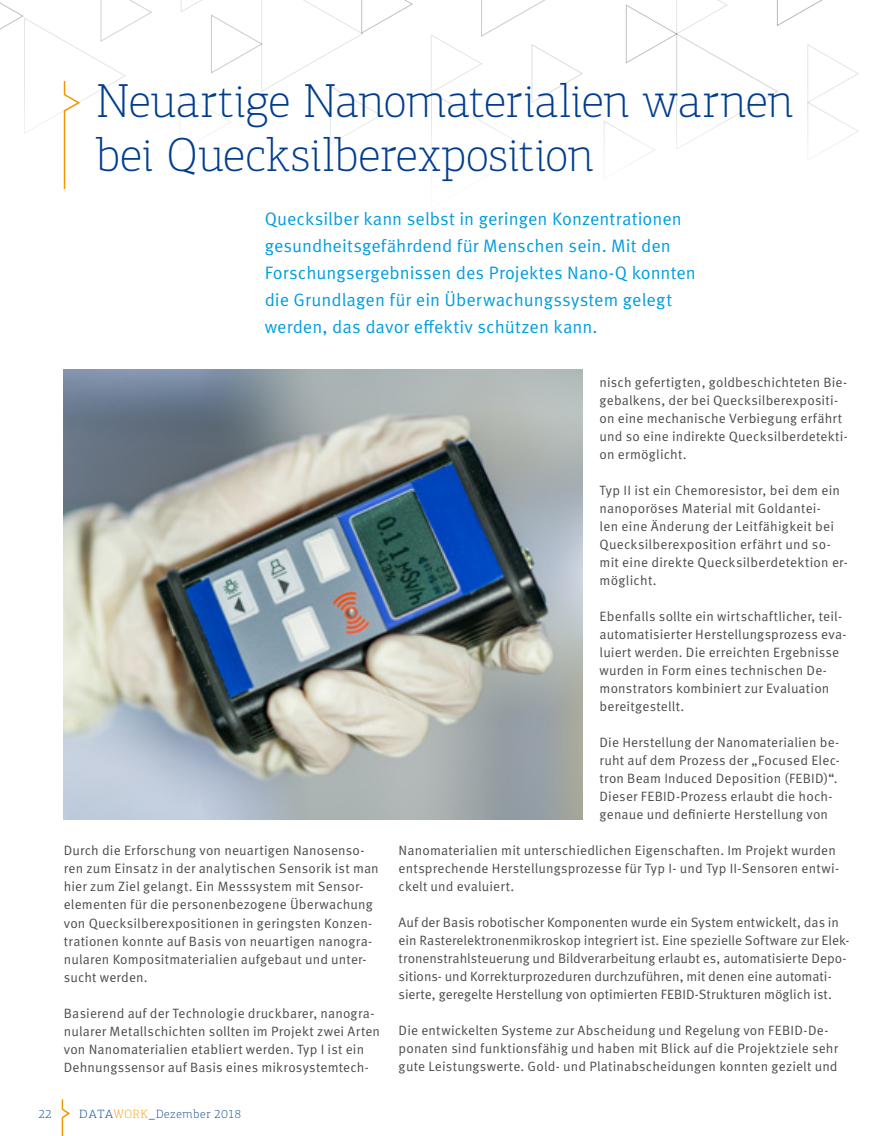
<style>
.page{position:relative;width:893px;height:1136px;background:#fff}
.page>*{position:absolute;margin:0;border:0;box-sizing:border-box;transform-origin:0 0}
.t1{font:100 48px/54px "PF Agora Slab Pro";letter-spacing:-.005em;color:#003d90}
.t2{font:18px/27px "Meta OT";letter-spacing:.005em;color:#009ee0}
.t3{font:13.5px/18px "Meta OT";letter-spacing:.01em;color:#4b4b4d}
.t4{font:100 12px "PF Agora Slab Pro";letter-spacing:.055em;color:#003d90;scale:1.14 1}
.t5{font:100 12px "PF Agora Slab Pro";letter-spacing:.055em;color:#003d90}
.s1{color:#f39800}
.s2{font-family:"Meta OT";font-weight:400}
</style>
<div class="page">
<svg style="left:625px;top:0;width:234px;height:85px"></svg>
<svg style="left:431px;top:0;width:152px;height:85px"></svg>
<svg style="left:181px;top:0;width:232px;height:85px"></svg>
<svg style="left:0;top:0;width:152px;height:190px"></svg>
<img style="left:64px;top:369px;width:519px;height:450px">
<svg style="left:61px;top:1099px;width:9px;height:36px"></svg>
<h1 class="t1" style="left:96px;top:74px;width:699px">Neuartige Nanomaterialien warnen bei Quecksilberexposition</h1>
<p class="t2" style="left:265px;top:205px;width:433px">Quecksilber kann selbst in geringen Konzentrationen gesundheitsgefährdend für Menschen sein. Mit den Forschungsergebnissen des Projektes Nano-Q konnten die Grundlagen für ein Überwachungssystem gelegt werden, das davor effektiv schützen kann.</p>
<p class="t3" style="left:64px;top:841px;width:317px">Durch die Erforschung von neuartigen Nanosenso&shy;ren zum Einsatz in der analytischen Sensorik ist man hier zum Ziel gelangt. Ein Messsystem mit Sensor&shy;elementen für die personenbezogene Überwachung von Quecksilberexpositionen in geringsten Konzen&shy;trationen konnte auf Basis von neuartigen nanogra&shy;nularen Kompositmaterialien aufgebaut und unter&shy;sucht werden.</p>
<p class="t3" style="left:64px;top:1003px;width:318px">Basierend auf der Technologie druckbarer, nanogra&shy;nularer Metallschichten sollten im Projekt zwei Arten von Nanomaterialien etabliert werden. Typ I ist ein Dehnungssensor auf Basis eines mikrosystemtech-</p>
<p class="t5" style="left:39px;top:1107px;width:15px">22</p>
<p class="t4" style="left:79px;top:1107px;width:144px">DATA<span class="s1">WORK</span><span class="s2">_</span>Dezember 2018</p>
<p class="t3" style="left:600px;top:373px;width:250px">nisch gefertigten, goldbeschichteten Bie&shy;gebalkens, der bei Quecksilberexpositi&shy;on eine mechanische Verbiegung erfährt und so eine indirekte Quecksilberdetekti&shy;on ermöglicht.</p>
<p class="t3" style="left:600px;top:481px;width:250px">Typ II ist ein Chemoresistor, bei dem ein nanoporöses Material mit Goldantei-<br>len eine Änderung der Leitfähigkeit bei Quecksilberexposition erfährt und so&shy;mit eine direkte Quecksilberdetektion er&shy;möglicht.</p>
<p class="t3" style="left:600px;top:607px;width:249px">Ebenfalls sollte ein wirtschaftlicher, teil&shy;automatisierter Herstellungsprozess eva&shy;luiert werden. Die erreichten Ergebnisse wurden in Form eines technischen De&shy;monstrators kombiniert zur Evaluation bereitgestellt.</p>
<p class="t3" style="left:600px;top:733px;width:242px">Die Herstellung der Nanomaterialien be&shy;ruht auf dem Prozess der „Focused Elec&shy;tron Beam Induced Deposition (FEBID)“.<br>Dieser FEBID-Prozess erlaubt die hoch&shy;genaue und definierte Herstellung von</p>
<p class="t3" style="left:399px;top:841px;width:442px">Nanomaterialien mit unterschiedlichen Eigenschaften. Im Projekt wurden entsprechende Herstellungsprozesse für Typ I- und Typ II-Sensoren entwi&shy;ckelt und evaluiert.</p>
<p class="t3" style="left:399px;top:913px;width:453px">Auf der Basis robotischer Komponenten wurde ein System entwickelt, das in ein Rasterelektronenmikroskop integriert ist. Eine spezielle Software zur Elek&shy;tronenstrahlsteuerung und Bildverarbeitung erlaubt es, automatisierte Depo&shy;sitions- und Korrekturprozeduren durchzuführen, mit denen eine automati&shy;sierte, geregelte Herstellung von optimierten FEBID-Strukturen möglich ist.</p>
<p class="t3" style="left:399px;top:1021px;width:441px">Die entwickelten Systeme zur Abscheidung und Regelung von FEBID-De&shy;ponaten sind funktionsfähig und haben mit Blick auf die Projektziele sehr gute Leistungswerte. Gold- und Platinabscheidungen konnten gezielt und</p>
</div>
